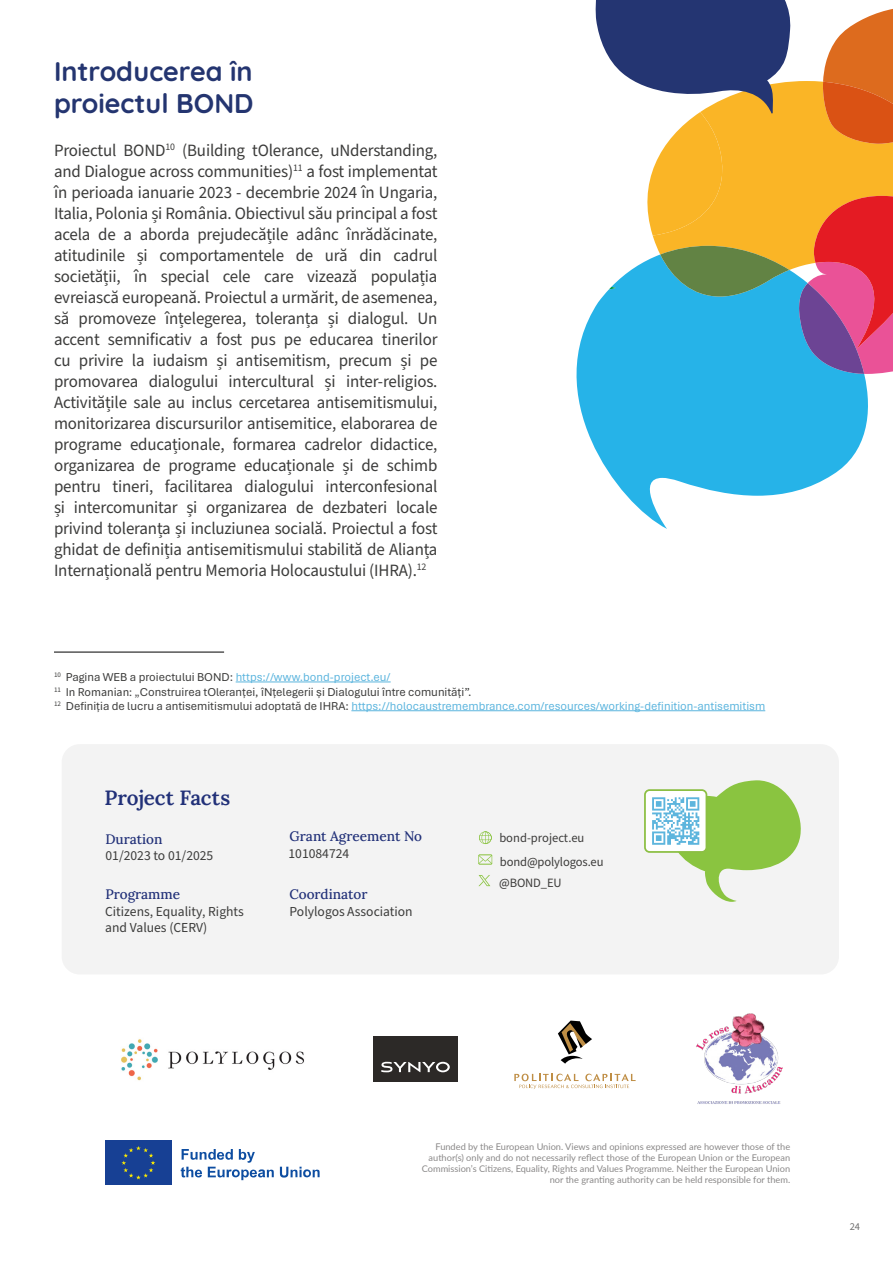
<style>
.page{position:relative;width:893px;height:1263px;background:#fff}
.page>*{position:absolute;margin:0;border:0;box-sizing:border-box;transform-origin:0 0}
.t1{font:700 27px/32.4px "Quicksand";color:#243570}
.t2{font:600 20.55px "Lora";color:#213078}
.t3{font:17.25px/21px "Source Sans Pro";letter-spacing:-.01em;color:#3c3c3b;text-align:justify}
.t4{font:13.8px/16.5px "Source Sans Pro";color:#3c3c3b}
.t5{font:500 13.8px "Lora";color:#213078}
.t6{font:12.75px/23.1px "Source Sans Pro";letter-spacing:-.01em;color:#3d3c3b}
.t7{font:12px/14.4px "Aptos";color:#3c3c3b}
.t8{font:10.5px "Source Sans Pro";color:#706f6f}
.t9{font:9.3px/11.1px "Lato";color:#8a8888;text-align:right}
.s1{color:#5cb5de}
.s2{font-family:"Source Sans Pro"}
</style>
<div class="page">
<div style="left:653px;top:81px;width:240px;height:173px;background:#fab526"></div>
<svg style="left:595px;top:0;width:197px;height:236px"></svg>
<svg style="left:576px;top:254px;width:292px;height:275px;fill:#26b3e8"></svg>
<svg style="left:799px;top:196px;width:94px;height:211px;background:#b7627c"></svg>
<svg style="left:660px;top:246px;width:129px;height:51px;background:#669466"></svg>
<svg style="left:609px;top:287px;width:7px;height:2px"></svg>
<svg style="left:823px;top:9px;width:70px;height:168px;background:#e68635"></svg>
<div style="left:105px;top:1140px;width:67px;height:45px;background:#174094"></div>
<svg style="left:121px;top:1146px;width:34px;height:33px"></svg>
<svg style="left:181px;top:1149px;width:93px;height:31px"></svg>
<svg style="left:280px;top:1167px;width:40px;height:10px"></svg>
<svg style="left:558px;top:1020px;width:34px;height:44px"></svg>
<svg style="left:514px;top:1074px;width:122px;height:15px"></svg>
<img style="left:121px;top:1039px;width:183px;height:42px">
<div style="left:373px;top:1036px;width:84px;height:45px;background:#2c2927"></div>
<svg style="left:381px;top:1062px;width:69px;height:10px"></svg>
<img style="left:696px;top:1013px;width:87px;height:91px">
<div style="left:62px;top:744px;width:777px;height:230px;background:#f3f3f3;border-radius:18px"></div>
<div style="left:645px;top:790px;width:61px;height:62px;background:#fff;border-radius:5px"></div>
<div style="left:644px;top:789px;width:63px;height:64px;border:2px solid #8cbf44;border-radius:5px"></div>
<svg style="left:652px;top:780px;width:149px;height:122px"></svg>
<svg style="left:479px;top:831px;width:13px;height:13px"></svg>
<svg style="left:478px;top:854px;width:14px;height:10px"></svg>
<svg style="left:478px;top:875px;width:12px;height:11px"></svg>
<hr style="left:54px;top:652px;width:170px;height:1px;background:#000">
<hr style="left:236px;top:682px;width:155px;height:1px;background:#5cb5de">
<hr style="left:351px;top:710px;width:414px;height:1px;background:#5cb5de">
<h1 class="t1" style="left:54px;top:52px;width:201px">Introducerea în proiectul BOND</h1>
<p class="t3" style="left:54px;top:140px;width:385px">Proiectul BOND<sup>10</sup> (Building tOlerance, uNderstanding, and Dialogue across communities)<sup>11</sup> a fost implementat în perioada ianuarie 2023 - decembrie 2024 în Ungaria, Italia, Polonia și România. Obiectivul său principal a fost acela de a aborda prejudecățile adânc înrădăcinate, atitudinile și comportamentele de ură din cadrul societății, în special cele care vizează populația evreiască europeană. Proiectul a urmărit, de asemenea, să promoveze înțelegerea, toleranța și dialogul. Un accent semnificativ a fost pus pe educarea tinerilor cu privire la iudaism și antisemitism, precum și pe promovarea dialogului intercultural și inter-religios.<br>Activitățile sale au inclus cercetarea antisemitismului, monitorizarea discursurilor antisemitice, elaborarea de programe educaționale, formarea cadrelor didactice, organizarea de programe educaționale și de schimb pentru tineri, facilitarea dialogului interconfesional și intercomunitar și organizarea de dezbateri locale privind toleranța și incluziunea socială. Proiectul a fost ghidat de definiția antisemitismului stabilită de Alianța Internațională pentru Memoria Holocaustului (IHRA).<sup>12</sup></p>
<p class="t7" style="left:54px;top:670px;width:713px"><sup>10</sup> Pagina WEB a proiectului BOND: <span class="s1">https://www.bond-project.eu/<br></span><sup>11</sup> <span class="s2">In Romanian: „</span>Construirea tOleranței, îNțelegerii și Dialogului între comunități”.<br><sup>12</sup> Definiția de lucru a antisemitismului adoptată de IHRA: <span class="s1">https://holocaustremembrance.com/resources/working-definition-antisemitism</span></p>
<p class="t2" style="left:104px;top:782px;width:127px">Project Facts</p>
<p class="t5" style="left:105px;top:828px;width:59px">Duration</p>
<p class="t4" style="left:105px;top:847px;width:109px">01/2023 to 01/2025</p>
<p class="t5" style="left:105px;top:884px;width:76px">Programme</p>
<p class="t4" style="left:105px;top:903px;width:140px">Citizens, Equality, Rights and Values (CERV)</p>
<p class="t5" style="left:290px;top:826px;width:134px">Grant Agreement No</p>
<p class="t4" style="left:288px;top:845px;width:62px">101084724</p>
<p class="t5" style="left:289px;top:884px;width:80px">Coordinator</p>
<p class="t4" style="left:290px;top:903px;width:125px">Polylogos Association</p>
<p class="t6" style="left:499px;top:827px;width:106px">bond-project.eu bond@polylogos.eu</p>
<p class="t6" style="left:499px;top:871px;width:64px">@BOND_EU</p>
<p class="t9" style="left:422px;top:1141px;width:370px">Funded by the European Union. Views and opinions expressed are however those of the author(s) only and do not necessarily reflect those of the European Union or the European Commission’s Citizens, Equality, Rights and Values Programme. Neither the European Union nor the granting authority can be held responsible for them.</p>
<p class="t8" style="left:850px;top:1219px;width:12px">24</p>
</div>
